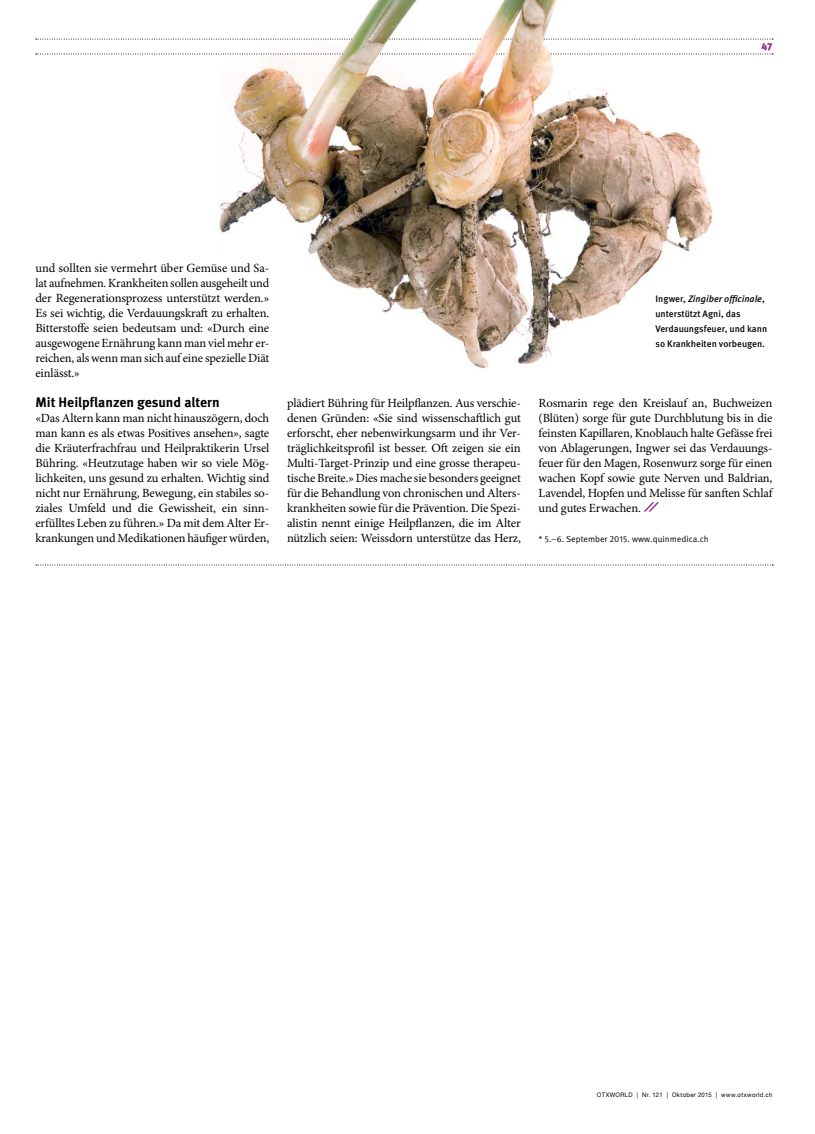
<style>
.page{position:relative;width:815px;height:1134px;background:#fff}
.page>*{position:absolute;margin:0;border:0;box-sizing:border-box;transform-origin:0 0}
.t1{font:700 13.75px "Meta OT";color:#000}
.t2{font:12.5px/15px "Minion Pro";letter-spacing:-.01em;color:#000;text-align:justify}
.t3{font:900 10px "Meta OT";color:#92278f}
.t4{font:500 9.38px/15px "Meta OT";color:#000}
.t5{font:8.75px "Meta OT Norm";color:#000}
.t6{font:6.25px "Helvetica Neue LT Pro";letter-spacing:.065em;color:#000;scale:.95 1}
.s1{font-style:italic}
</style>
<div class="page">
<img style="left:219px;top:0;width:494px;height:369px">
<div style="left:27px;top:25px;width:760px;height:43px;background:#fff"></div>
<svg style="left:36px;top:39px;width:737px;height:1px"></svg>
<svg style="left:36px;top:54px;width:737px;height:1px"></svg>
<svg style="left:36px;top:565px;width:737px;height:1px"></svg>
<svg style="left:644px;top:502px;width:15px;height:10px"></svg>
<img style="left:336px;top:26px;width:216px;height:38px">
<p class="t3" style="left:761px;top:41px;width:12px">47</p>
<p class="t2" style="left:35px;top:261px;width:235px">und sollten sie vermehrt über Gemüse und Sa&shy;lat aufnehmen. Krankheiten sollen ausgeheilt und der Regenerationsprozess unterstützt werden.» Es sei wichtig, die Verdauungskraft zu erhalten.<br>Bitterstoffe seien bedeutsam und: «Durch eine ausgewogene Ernährung kann man viel mehr er&shy;reichen, als wenn man sich auf eine spezielle Diät einlässt.»</p>
<p class="t1" style="left:35px;top:394px;width:186px">Mit Heilpflanzen gesund altern</p>
<p class="t2" style="left:35px;top:411px;width:235px">«Das Altern kann man nicht hinauszögern, doch man kann es als etwas Positives ansehen», sagte die Kräuterfrachfrau und Heilpraktikerin Ursel Bühring. «Heutzutage haben wir so viele Mög&shy;lichkeiten, uns gesund zu erhalten. Wichtig sind nicht nur Ernährung, Bewegung, ein stabiles so&shy;ziales Umfeld und die Gewissheit, ein sinn&shy;erfülltes Leben zu führen.» Da mit dem Alter Er&shy;krankungen und Medikationen häufiger würden,</p>
<p class="t4" style="left:656px;top:291px;width:113px">Ingwer, <span class="s1">Zingiber officinale</span>, unterstützt Agni, das<br>Verdauungsfeuer, und kann so Krankheiten vorbeugen.</p>
<p class="t2" style="left:287px;top:396px;width:235px">plädiert Bühring für Heilpflanzen. Aus verschie&shy;denen Gründen: «Sie sind wissenschaftlich gut erforscht, eher nebenwirkungsarm und ihr Ver&shy;träglichkeitsprofil ist besser. Oft zeigen sie ein Multi-Target-Prinzip und eine grosse therapeu&shy;tische Breite.» Dies mache sie besonders geeignet für die Behandlung von chronischen und Alters&shy;krankheiten sowie für die Prävention. Die Spezi&shy;alistin nennt einige Heilpflanzen, die im Alter nützlich seien: Weissdorn unterstütze das Herz,</p>
<p class="t2" style="left:539px;top:396px;width:235px">Rosmarin rege den Kreislauf an, Buchweizen (Blüten) sorge für gute Durchblutung bis in die feinsten Kapillaren, Knoblauch halte Gefässe frei von Ablagerungen, Ingwer sei das Verdauungs&shy;feuer für den Magen, Rosenwurz sorge für einen wachen Kopf sowie gute Nerven und Baldrian, Lavendel, Hopfen und Melisse für sanften Schlaf und gutes Erwachen.</p>
<p class="t5" style="left:539px;top:533px;width:172px">* 5.–6. September 2015. www.quinmedica.ch</p>
<p class="t6" style="left:597px;top:1091px;width:186px">OTXWORLD | Nr. 121 | Oktober 2015 | www.otxworld.ch</p>
</div>
